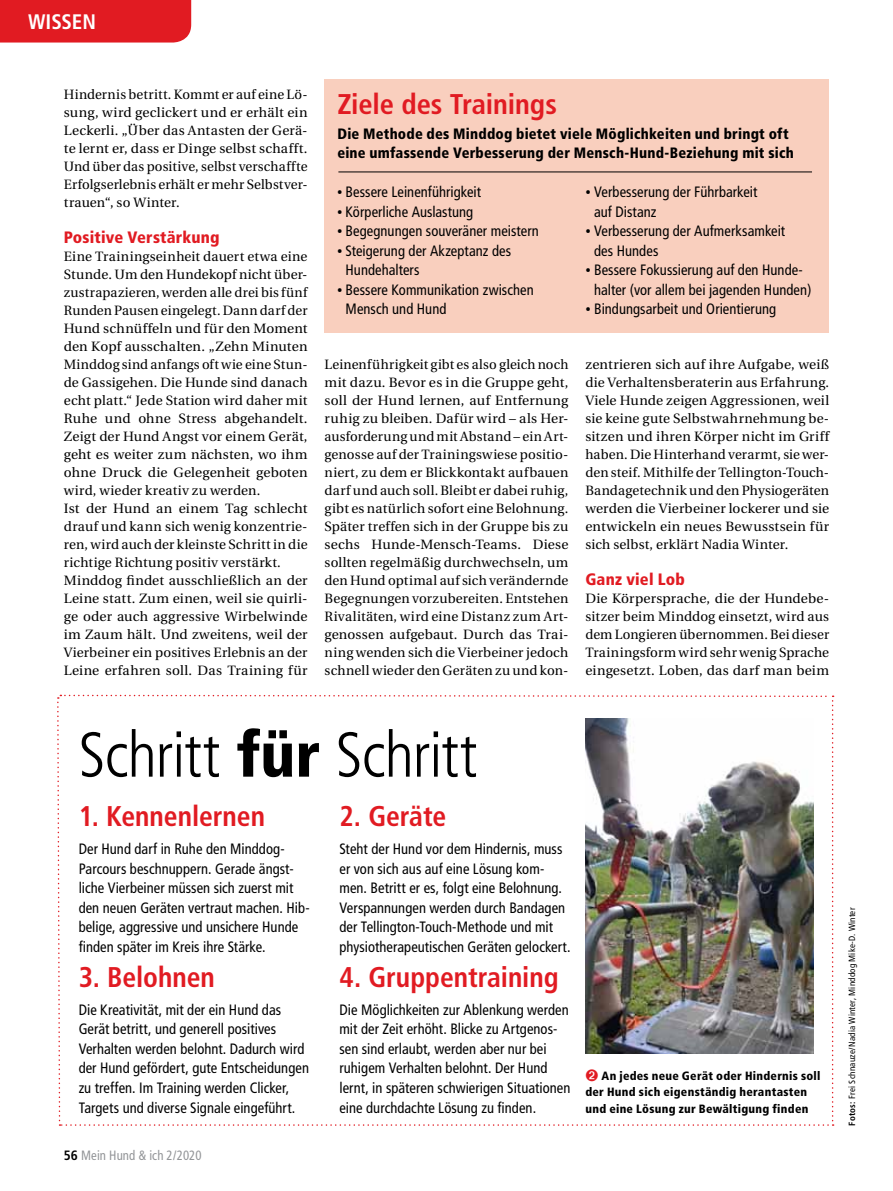
<style>
.page{position:relative;width:893px;height:1191px;background:#fff}
.page>*{position:absolute;margin:0;border:0;box-sizing:border-box;transform-origin:0 0}
.t1{font:300 condensed 63.45px "Frutiger";letter-spacing:-.015em;color:#000}
.t2{font:700 condensed 28.5px "Frutiger";letter-spacing:-.005em;color:#e11b22}
.t3{font:700 condensed 21px "Frutiger";letter-spacing:-.005em;color:#fff}
.t4{font:900 condensed 16.5px "Frutiger LT";letter-spacing:.015em;color:#e11b22}
.t5{font:condensed 15px/19.5px "Frutiger";letter-spacing:.005em;color:#000}
.t6{font:900 condensed 15px/19.5px "Frutiger";letter-spacing:.015em;color:#000}
.t7{font:13.5px/18px "Utopia";letter-spacing:.01em;color:#000;text-align:justify}
.t8{font:condensed 13.5px "Frutiger";letter-spacing:.005em;color:#939598;scale:.95 1}
.t9{font:900 condensed 12px/16.5px "Frutiger";letter-spacing:.025em;color:#000}
.t10{font:condensed 9px "Frutiger";letter-spacing:.02em;color:#000}
.s1{font-family:"Stag Sans";font-stretch:normal}
.s2{font-weight:900}
.s3{font-weight:700;color:#000}
.s4{color:#e11b22}
.s5{font-weight:700}
</style>
<div class="page">
<div style="left:0;top:0;width:191px;height:43px;background:#e11b22"></div>
<hr style="left:892px;top:614px;width:1px;height:577px;background:#d1d3d4">
<div style="left:325px;top:79px;width:504px;height:254px;background:#f9cfbe"></div>
<hr style="left:338px;top:172px;width:474px;height:1px;background:#000">
<svg style="left:57px;top:694px;width:777px;height:431px"></svg>
<h3 class="t3" style="left:28px;top:9px;width:69px">Wissen</h3>
<p class="t7" style="left:64px;top:85px;width:245px">Hindernis betritt. Kommt er auf eine Lö&shy;sung, wird geclickert und er erhält ein Leckerli. „Über das Antasten der Gerä&shy;te lernt er, dass er Dinge selbst schafft.<br>Und über das positive, selbst verschaffte Erfolgserlebnis erhält er mehr Selbstver&shy;trauen“, so Winter.</p>
<p class="t4" style="left:64px;top:227px;width:157px">Positive Verstärkung</p>
<p class="t7" style="left:64px;top:247px;width:245px;text-align:left">Eine Trainingseinheit dauert etwa eine Stunde. Um den Hundekopf nicht über&shy;zustrapazieren, werden alle drei bis fünf Runden Pausen eingelegt. Dann darf der Hund schnüffeln und für den Moment den Kopf ausschalten. „Zehn Minuten Minddog sind anfangs oft wie eine Stun&shy;de Gassigehen. Die Hunde sind danach echt platt.“ Jede Station wird daher mit Ruhe und ohne Stress abgehandelt.<br>Zeigt der Hund Angst vor einem Gerät, geht es weiter zum nächsten, wo ihm ohne Druck die Gelegenheit geboten wird, wieder kreativ zu werden.<br>Ist der Hund an einem Tag schlecht drauf und kann sich wenig konzentrie&shy;ren, wird auch der kleinste Schritt in die richtige Richtung positiv verstärkt.<br>Minddog findet ausschließlich an der Leine statt. Zum einen, weil sie quirli&shy;ge oder auch aggressive Wirbelwinde im Zaum hält. Und zweitens, weil der Vierbeiner ein positives Erlebnis an der Leine erfahren soll. Das Training für</p>
<h2 class="t2" style="left:337px;top:87px;width:221px">Ziele des Trainings</h2>
<p class="t6" style="left:337px;top:124px;width:458px">Die Methode des Minddog bietet viele Möglichkeiten und bringt oft eine umfassende Verbesserung der Mensch-Hund-Beziehung mit sich</p>
<p class="t5" style="left:337px;top:182px;width:145px"><span class="s1">•</span> Bessere Leinenführigkeit</p>
<p class="t5" style="left:337px;top:202px;width:137px"><span class="s1">•</span> Körperliche Auslastung</p>
<p class="t5" style="left:337px;top:221px;width:203px"><span class="s1">•</span> Begegnungen souveräner meistern</p>
<p class="t5" style="left:346px;top:241px;width:167px;text-indent:-8px"><span class="s1">•</span> Steigerung der Akzeptanz des<br>Hundehalters</p>
<p class="t5" style="left:346px;top:280px;width:190px;text-indent:-8px"><span class="s1">•</span> Bessere Kommunikation zwischen<br>Mensch und Hund</p>
<p class="t5" style="left:594px;top:182px;width:165px;text-indent:-8px"><span class="s1">•</span> Verbesserung der Führbarkeit auf Distanz</p>
<p class="t5" style="left:594px;top:221px;width:193px;text-indent:-8px"><span class="s1">•</span> Verbesserung der Aufmerksamkeit des Hundes</p>
<p class="t5" style="left:586px;top:260px;width:227px;text-align:center"><span class="s1">•</span> Bessere Fokussierung auf den Hunde&shy;halter (vor allem bei jagenden Hunden)</p>
<p class="t5" style="left:586px;top:299px;width:192px"><span class="s1">•</span> Bindungsarbeit und Orientierung</p>
<p class="t7" style="left:325px;top:355px;width:245px">Leinenführigkeit gibt es also gleich noch mit dazu. Bevor es in die Gruppe geht, soll der Hund lernen, auf Entfernung ruhig zu bleiben. Dafür wird – als Her&shy;ausforderung und mit Abstand – ein Art&shy;genosse auf der Trainingswiese positio&shy;niert, zu dem er Blickkontakt aufbauen darf und auch soll. Bleibt er dabei ruhig, gibt es natürlich sofort eine Belohnung.<br>Später treffen sich in der Gruppe bis zu sechs Hunde-Mensch-Teams. Diese sollten regelmäßig durchwechseln, um den Hund optimal auf sich verändernde Begegnungen vorzubereiten. Entstehen Rivalitäten, wird eine Distanz zum Art&shy;genossen aufgebaut. Durch das Trai&shy;ning wenden sich die Vierbeiner jedoch schnell wieder den Geräten zu und kon-</p>
<p class="t7" style="left:585px;top:355px;width:245px">zentrieren sich auf ihre Aufgabe, weiß die Verhaltensberaterin aus Erfahrung.<br>Viele Hunde zeigen Aggressionen, weil sie keine gute Selbstwahrnehmung be&shy;sitzen und ihren Körper nicht im Griff haben. Die Hinterhand verarmt, sie wer&shy;den steif. Mithilfe der Tellington-Touch-Bandagetechnik und den Physiogeräten werden die Vierbeiner lockerer und sie entwickeln ein neues Bewusstsein für sich selbst, erklärt Nadia Winter.</p>
<p class="t4" style="left:585px;top:569px;width:101px">Ganz viel Lob</p>
<p class="t7" style="left:585px;top:589px;width:245px">Die Körpersprache, die der Hundebe&shy;sitzer beim Minddog einsetzt, wird aus dem Longieren übernommen. Bei dieser Trainingsform wird sehr wenig Sprache eingesetzt. Loben, das darf man beim</p>
<h1 class="t1" style="left:78px;top:718px;width:400px">Schritt <span class="s2">für</span> Schritt</h1>
<h2 class="t2" style="left:79px;top:799px;width:188px">1. Kennenlernen</h2>
<p class="t5" style="left:79px;top:839px;width:233px">Der Hund darf in Ruhe den Minddog-Parcours beschnuppern. Gerade ängst&shy;liche Vierbeiner müssen sich zuerst mit den neuen Geräten vertraut machen. Hib&shy;belige, aggressive und unsichere Hunde finden später im Kreis ihre Stärke.</p>
<h2 class="t2" style="left:79px;top:960px;width:138px">3. Belohnen</h2>
<p class="t5" style="left:79px;top:1000px;width:232px">Die Kreativität, mit der ein Hund das Gerät betritt, und generell positives Verhalten werden belohnt. Dadurch wird der Hund gefördert, gute Entscheidungen zu treffen. Im Training werden Clicker, Targets und diverse Signale eingeführt.</p>
<h2 class="t2" style="left:339px;top:799px;width:108px">2. Geräte</h2>
<p class="t5" style="left:339px;top:839px;width:233px">Steht der Hund vor dem Hindernis, muss er von sich aus auf eine Lösung kom&shy;men. Betritt er es, folgt eine Belohnung.<br>Verspannungen werden durch Bandagen der Tellington-Touch-Methode und mit physiotherapeutischen Geräten gelockert.</p>
<h2 class="t2" style="left:339px;top:960px;width:221px">4. Gruppentraining</h2>
<p class="t5" style="left:339px;top:1000px;width:232px">Die Möglichkeiten zur Ablenkung werden mit der Zeit erhöht. Blicke zu Artgenos&shy;sen sind erlaubt, werden aber nur bei ruhigem Verhalten belohnt. Der Hund lernt, in späteren schwierigen Situationen eine durchdachte Lösung zu finden.</p>
<p class="t8" style="left:64px;top:1147px;width:146px"><span class="s3">56</span> Mein Hund &amp; ich 2/2020</p>
<p class="t9" style="left:585px;top:1067px;width:237px"><span class="s4">➋</span> An jedes neue Gerät oder Hindernis soll der Hund sich eigenständig herantasten und eine Lösung zur Bewältigung finden</p>
<p class="t10" style="left:847px;top:1125px;width:219px;rotate:-90deg"><span class="s5">Fotos:</span> Frei Schnauze/Nadia Winter, Minddog Mike-D. Winter</p>
</div>
